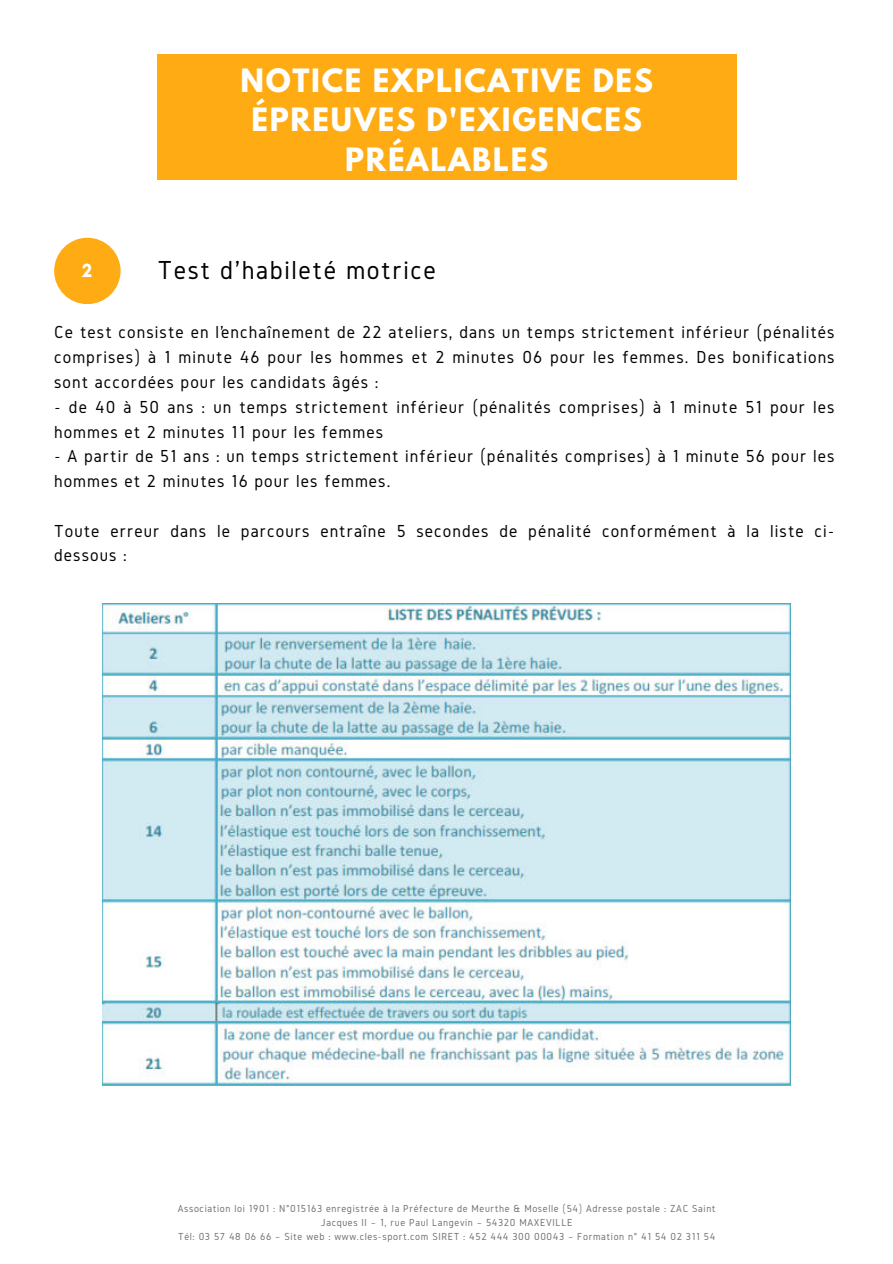
<style>
.page{position:relative;width:893px;height:1264px;background:#fff}
.page>*{position:absolute;margin:0;border:0;box-sizing:border-box;transform-origin:0 0}
.t1{font:700 28.5px/39.3px "League Spartan";letter-spacing:.06em;color:#fefefc;text-align:center}
.t2{font:27px "Gidole";letter-spacing:.06em;color:#000}
.t3{font:700 19.5px "Glacial Indifference";color:#fefefc}
.t4{font:18px/24.8px "Gidole";letter-spacing:.06em;color:#000}
.t5{font:10.5px/14.1px "Gidole";letter-spacing:.06em;color:#717172;text-align:center}
</style>
<div class="page">
<div style="left:157px;top:54px;width:579px;height:126px;background:#ffab14"></div>
<div style="left:54px;top:238px;width:67px;height:66px;background:#ffab14;border-radius:50%"></div>
<img style="left:102px;top:603px;width:688px;height:482px">
<p class="t3" style="left:82px;top:258px;width:12px">2</p>
<h1 class="t1" style="left:240px;top:60px;width:413px">NOTICE EXPLICATIVE DES<br>ÉPREUVES D'EXIGENCES<br>PRÉALABLES</h1>
<h2 class="t2" style="left:158px;top:255px;width:279px">Test d'habileté motrice</h2>
<p class="t4" style="left:54px;top:320px;width:782px;text-align:justify">Ce test consiste en l’enchaînement de 22 ateliers, dans un temps strictement inférieur (pénalités comprises) à 1 minute 46 pour les hommes et 2 minutes 06 pour les femmes. Des bonifications sont accordées pour les candidats âgés :</p>
<p class="t4" style="left:54px;top:394px;width:782px">- de 40 à 50 ans : un temps strictement inférieur (pénalités comprises) à 1 minute 51 pour les hommes et 2 minutes 11 pour les femmes</p>
<p class="t4" style="left:54px;top:444px;width:782px">- A partir de 51 ans : un temps strictement inférieur (pénalités comprises) à 1 minute 56 pour les hommes et 2 minutes 16 pour les femmes.</p>
<p class="t4" style="left:54px;top:518px;width:782px">Toute erreur dans le parcours entraîne 5 secondes de pénalité conformément à la liste ci&shy;dessous :</p>
<p class="t5" style="left:178px;top:1201px;width:539px">Association loi 1901 : N°015163 enregistrée à la Préfecture de Meurthe &amp; Moselle (54) Adresse postale : ZAC Saint<br>Jacques II – 1, rue Paul Langevin – 54320 MAXEVILLE<br>Tél: 03 57 48 06 66 – Site web : www.cles-sport.com SIRET : 452 444 300 00043 – Formation n° 41 54 02 311 54</p>
</div>
